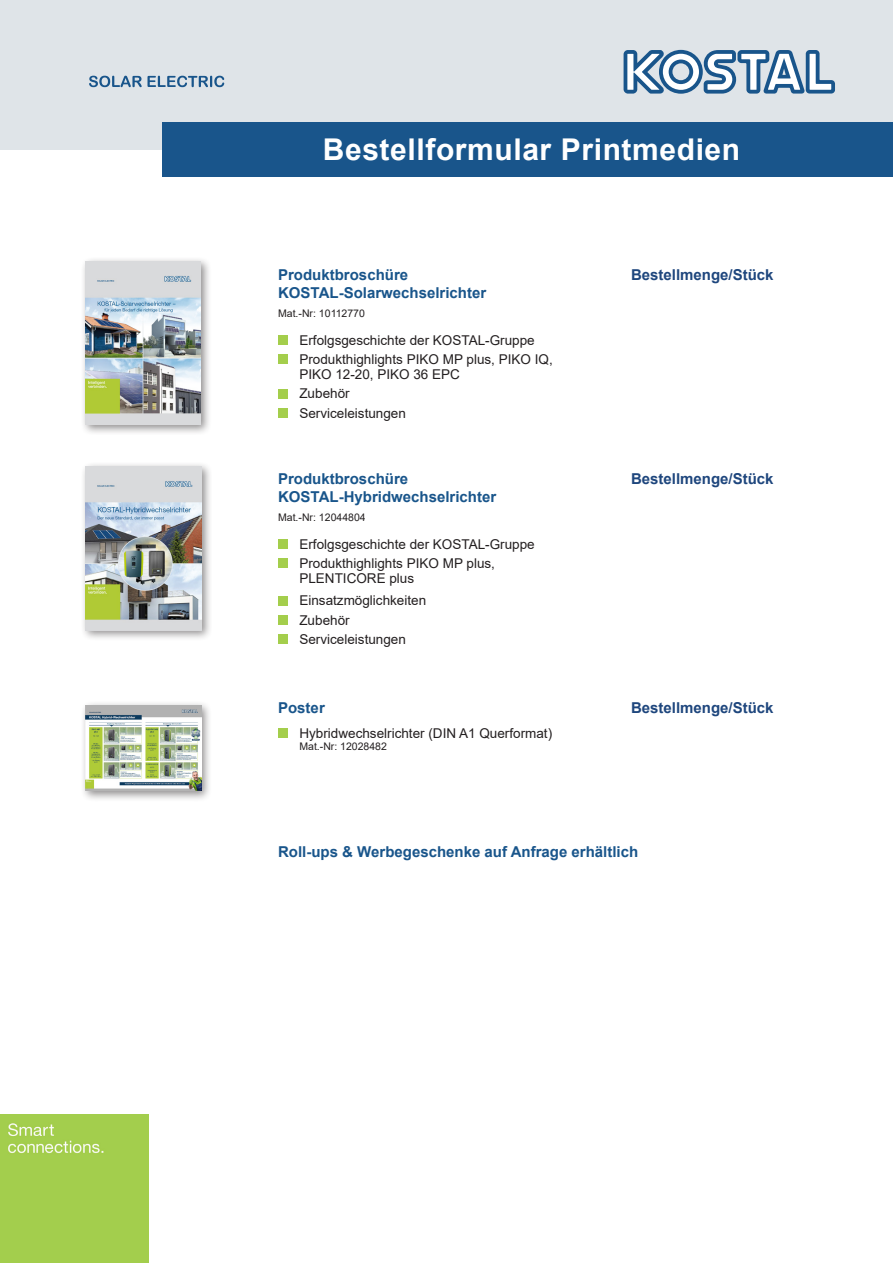
<style>
.page{position:relative;width:893px;height:1263px;background:#fff}
.page>*{position:absolute;margin:0;border:0;box-sizing:border-box;transform-origin:0 0}
.KOSTAL_Subline{font:700 30px "Arial";letter-spacing:.02em;color:#fff}
.KOSTAL_Subline-2{font:700 15px/18px "Arial";color:#19558b}
.Bullet{font:700 15px "Arial";color:#1e467d}
.Bullet-2{font:700 15px "Arial";color:#19558b}
.Bullet-3{font:13.5px/15px "Arial";color:#231f20}
.Bullet-4{font:10.5px "Arial";color:#231f20}
</style>
<div class="page">
<div style="left:0;top:0;width:893px;height:149px;background:#dfe4e8"></div>
<svg style="left:89px;top:76px;width:135px;height:11px"></svg>
<svg style="left:624px;top:50px;width:211px;height:43px"></svg>
<div style="left:0;top:1114px;width:149px;height:149px;background:#a3ce4d"></div>
<div style="left:162px;top:122px;width:731px;height:54px;background:#19558b"></div>
<div style="left:80px;top:256px;width:132px;height:180px;background:#231f20;opacity:.5"></div>
<img style="left:85px;top:261px;width:116px;height:164px">
<div style="left:81px;top:461px;width:131px;height:181px;background:#231f20;opacity:.5"></div>
<img style="left:86px;top:467px;width:115px;height:163px">
<div style="left:278px;top:335px;width:10px;height:10px;background:#a4ce4c"></div>
<div style="left:278px;top:354px;width:10px;height:10px;background:#a4ce4c"></div>
<div style="left:278px;top:389px;width:10px;height:9px;background:#a4ce4c"></div>
<div style="left:278px;top:408px;width:10px;height:10px;background:#a4ce4c"></div>
<div style="left:278px;top:539px;width:10px;height:10px;background:#a4ce4c"></div>
<div style="left:278px;top:558px;width:10px;height:10px;background:#a4ce4c"></div>
<div style="left:278px;top:596px;width:10px;height:9px;background:#a4ce4c"></div>
<div style="left:278px;top:615px;width:10px;height:10px;background:#a4ce4c"></div>
<div style="left:278px;top:634px;width:10px;height:10px;background:#a4ce4c"></div>
<div style="left:278px;top:728px;width:10px;height:10px;background:#a4ce4c"></div>
<div style="left:80px;top:701px;width:133px;height:101px;background:#231f20;opacity:.5"></div>
<img style="left:85px;top:706px;width:116px;height:85px">
<p class="KOSTAL_Subline" style="left:323px;top:129px;width:419px">Bestellformular Printmedien</p>
<p class="KOSTAL_Subline-2" style="left:278px;top:265px;width:210px">Produktbroschüre<br>KOSTAL-Solarwechselrichter</p>
<p class="Bullet" style="left:631px;top:264px;width:144px">Bestellmenge/Stück</p>
<p class="Bullet-4" style="left:278px;top:306px;width:88px">Mat.-Nr: 10112770</p>
<p class="Bullet-3" style="left:299px;top:332px;width:237px">Erfolgsgeschichte der KOSTAL-Gruppe</p>
<p class="Bullet-3" style="left:299px;top:352px;width:255px">Produkthighlights PIKO MP plus, PIKO IQ,<br>PIKO 12-20, PIKO 36 EPC</p>
<p class="Bullet-3" style="left:299px;top:386px;width:52px">Zubehör</p>
<p class="Bullet-3" style="left:299px;top:405px;width:108px">Serviceleistungen</p>
<p class="KOSTAL_Subline-2" style="left:278px;top:469px;width:220px">Produktbroschüre<br>KOSTAL-Hybridwechselrichter</p>
<p class="Bullet" style="left:631px;top:468px;width:144px">Bestellmenge/Stück</p>
<p class="Bullet-4" style="left:278px;top:510px;width:89px">Mat.-Nr: 12044804</p>
<p class="Bullet-3" style="left:299px;top:537px;width:237px">Erfolgsgeschichte der KOSTAL-Gruppe</p>
<p class="Bullet-3" style="left:299px;top:556px;width:197px">Produkthighlights PIKO MP plus,<br>PLENTICORE plus</p>
<p class="Bullet-3" style="left:299px;top:593px;width:128px">Einsatzmöglichkeiten</p>
<p class="Bullet-3" style="left:299px;top:612px;width:52px">Zubehör</p>
<p class="Bullet-3" style="left:299px;top:632px;width:108px">Serviceleistungen</p>
<p class="KOSTAL_Subline-2" style="left:278px;top:699px;width:48px">Poster</p>
<p class="Bullet" style="left:631px;top:697px;width:144px">Bestellmenge/Stück</p>
<p class="Bullet-3" style="left:299px;top:725px;width:254px">Hybridwechselrichter (DIN A1 Querformat)</p>
<p class="Bullet-4" style="left:299px;top:739px;width:89px">Mat.-Nr: 12028482</p>
<p class="Bullet-2" style="left:278px;top:841px;width:362px">Roll-ups &amp; Werbegeschenke auf Anfrage erhältlich</p>
</div>
